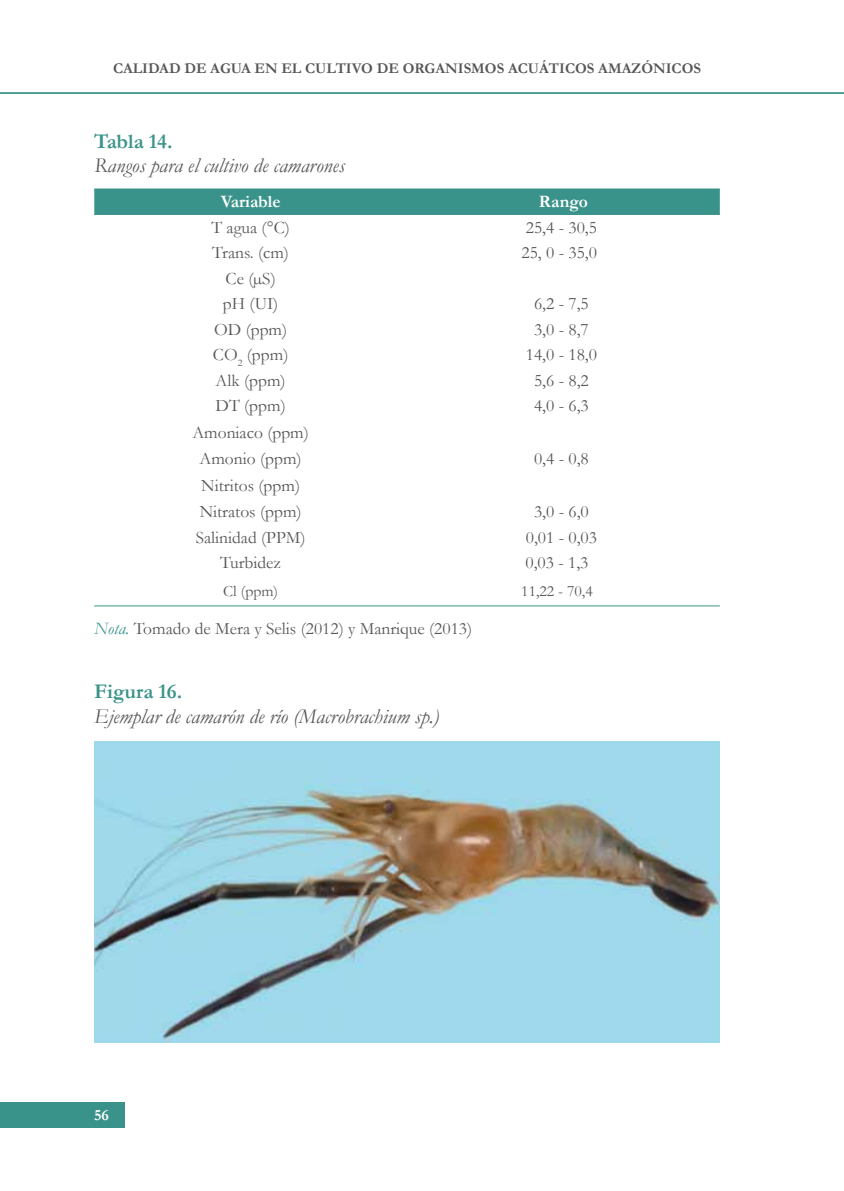
<style>
.page{position:relative;width:844px;height:1191px;background:#fff}
.page>*{position:absolute;margin:0;border:0;box-sizing:border-box;transform-origin:0 0}
.t1{font:italic 21px "Garamond";color:#575756}
.t2{font:700 21px "Garamond";color:#3a938a}
.t3{font:17.5px/26.6px "Garamond";color:#575756}
.t4{font:700 17.5px "Garamond";color:#fff}
.t5{font:15.75px "Garamond";color:#575756}
.t6{font:700 15.75px "Garamond";color:#fff}
.t7{font:700 14.88px "Garamond";color:#575756}
.s1{font-style:italic;color:#3a938a}
</style>
<div class="page">
<hr style="left:0;top:92px;width:843px;height:2px;background:#3a938a">
<div style="left:0;top:1102px;width:125px;height:26px;background:#3a938a"></div>
<div style="left:94px;top:190px;width:625px;height:24px;background:#3a938a"></div>
<hr style="left:94px;top:189px;width:313px;height:1px;background:#3a938a">
<hr style="left:407px;top:189px;width:312px;height:1px;background:#3a938a">
<hr style="left:94px;top:214px;width:313px;height:1px;background:#3a938a">
<hr style="left:407px;top:214px;width:312px;height:1px;background:#3a938a">
<hr style="left:94px;top:605px;width:313px;height:1px;background:#3a938a">
<hr style="left:407px;top:605px;width:312px;height:1px;background:#3a938a">
<img style="left:94px;top:741px;width:625px;height:301px">
<p class="t7" style="left:113px;top:58px;width:589px">CALIDAD DE AGUA EN EL CULTIVO DE ORGANISMOS ACUÁTICOS AMAZÓNICOS</p>
<p class="t2" style="left:94px;top:127px;width:80px">Tabla 14.</p>
<p class="t1" style="left:94px;top:151px;width:252px">Rangos para el cultivo de camarones</p>
<p class="t4" style="left:221px;top:190px;width:61px">Variable</p>
<p class="t4" style="left:538px;top:190px;width:51px">Rango</p>
<p class="t3" style="left:211px;top:214px;width:80px">T agua (°C)</p>
<p class="t3" style="left:525px;top:214px;width:73px">25,4 - 30,5</p>
<p class="t3" style="left:212px;top:239px;width:78px">Trans. (cm)</p>
<p class="t3" style="left:521px;top:239px;width:77px">25, 0 - 35,0</p>
<p class="t3" style="left:223px;top:265px;width:57px;line-height:25.4px">Ce (µS) pH (UI)</p>
<p class="t3" style="left:534px;top:290px;width:56px">6,2 - 7,5</p>
<p class="t3" style="left:214px;top:315px;width:75px">OD (ppm)</p>
<p class="t3" style="left:534px;top:315px;width:56px">3,0 - 8,7</p>
<p class="t3" style="left:213px;top:341px;width:77px">CO<sub>2</sub> (ppm)</p>
<p class="t3" style="left:525px;top:341px;width:73px">14,0 - 18,0</p>
<p class="t3" style="left:215px;top:366px;width:72px">Alk (ppm)</p>
<p class="t3" style="left:534px;top:366px;width:56px">5,6 - 8,2</p>
<p class="t3" style="left:215px;top:392px;width:72px">DT (ppm)</p>
<p class="t3" style="left:534px;top:392px;width:56px">4,0 - 6,3</p>
<p class="t3" style="left:192px;top:418px;width:118px;text-align:center">Amoniaco (ppm)<br>Amonio (ppm)</p>
<p class="t3" style="left:534px;top:445px;width:56px">0,4 - 0,8</p>
<p class="t3" style="left:200px;top:471px;width:103px">Nitritos (ppm)<br>Nitratos (ppm)</p>
<p class="t3" style="left:534px;top:498px;width:56px">3,0 - 6,0</p>
<p class="t3" style="left:196px;top:523px;width:111px">Salinidad (PPM)</p>
<p class="t3" style="left:525px;top:523px;width:73px">0,01 - 0,03</p>
<p class="t3" style="left:220px;top:549px;width:62px">Turbidez</p>
<p class="t3" style="left:525px;top:549px;width:64px">0,03 - 1,3</p>
<p class="t5" style="left:223px;top:580px;width:56px">Cl (ppm)</p>
<p class="t5" style="left:521px;top:580px;width:73px">11,22 - 70,4</p>
<p class="t3" style="left:94px;top:615px;width:379px"><span class="s1">Nota.</span> Tomado de Mera y Selis (2012) y Manrique (2013)</p>
<p class="t2" style="left:94px;top:677px;width:89px">Figura 16.</p>
<p class="t1" style="left:94px;top:702px;width:346px">Ejemplar de camarón de río (Macrobrachium sp.)</p>
<p class="t6" style="left:94px;top:1104px;width:16px">56</p>
</div>
